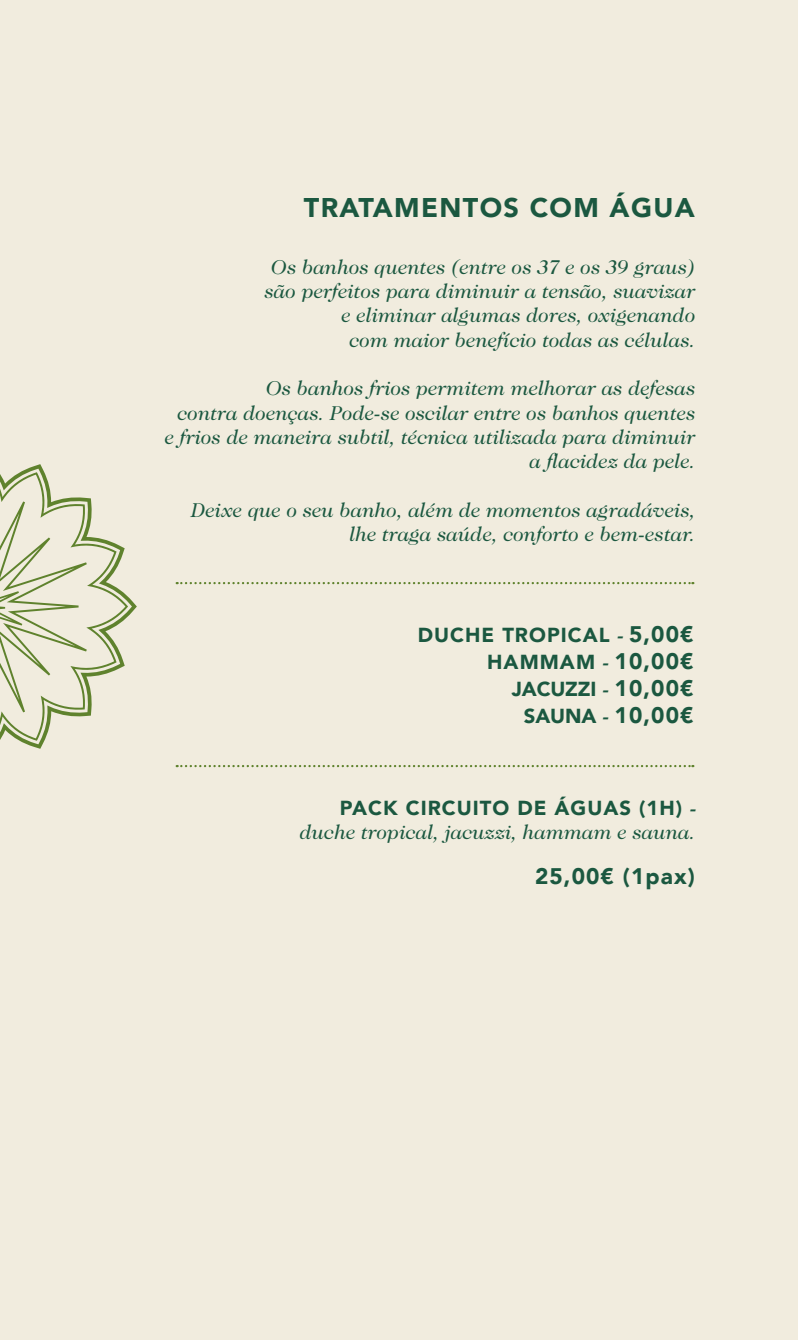
<style>
.page{position:relative;width:798px;height:1340px;background:#fff}
.page>*{position:absolute;margin:0;border:0;box-sizing:border-box;transform-origin:0 0}
.t1{font:900 27px "Avenir";letter-spacing:.05em;color:#1b5840}
.t2{font:900 22.5px "Avenir";letter-spacing:.05em;color:#1b5840}
.t3{font:italic 20.25px "Caslon Two Twenty Four";color:#1b5840}
.t4{font:900 20.25px "Avenir";letter-spacing:.05em;color:#1b5840}
.t5{font:900 20.25px "Avenir";letter-spacing:-.01em;color:#1b5840}
.s1{font-family:"Caslon Two Twenty Four";font-weight:500;font-style:italic}
.s2{font-size:22.5px}
.s3{font-size:20.25px}
.s4{font-family:"Caslon Two Twenty Four";font-weight:500;font-style:italic;font-size:20.25px}
</style>
<div class="page">
<div style="left:0;top:0;width:797px;height:1339px;background:#f1ecde"></div>
<svg style="left:0;top:464px;width:137px;height:285px"></svg>
<svg style="left:177px;top:765px;width:516px;height:2px"></svg>
<svg style="left:177px;top:582px;width:516px;height:2px"></svg>
<p class="t1" style="left:304px;top:185px;width:392px">TRATAMENTOS COM ÁGUA</p>
<p class="t3" style="left:271px;top:255px;width:425px">Os banhos quentes (entre os 37 e os 39 graus)</p>
<p class="t3" style="left:265px;top:279px;width:432px">são perfeitos para diminuir a tensão, suavizar</p>
<p class="t3" style="left:342px;top:304px;width:355px">e eliminar algumas dores, oxigenando</p>
<p class="t3" style="left:349px;top:328px;width:347px">com maior benefício todas as células.</p>
<p class="t3" style="left:266px;top:377px;width:431px">Os banhos frios permitem melhorar as defesas</p>
<p class="t3" style="left:178px;top:401px;width:519px">contra doenças. Pode-se oscilar entre os banhos quentes</p>
<p class="t3" style="left:165px;top:425px;width:532px">e frios de maneira subtil, técnica utilizada para diminuir</p>
<p class="t3" style="left:529px;top:449px;width:167px">a flacidez da pele.</p>
<p class="t3" style="left:191px;top:498px;width:505px">Deixe que o seu banho, além de momentos agradáveis,</p>
<p class="t3" style="left:349px;top:522px;width:347px">lhe traga saúde, conforto e bem-estar.</p>
<p class="t4" style="left:417px;top:617px;width:277px">DUCHE TROPICAL <span class="s1">-</span> <span class="s2">5,00€</span></p>
<p class="t4" style="left:487px;top:644px;width:208px">HAMMAM <span class="s1">-</span> <span class="s2">10,00€</span></p>
<p class="t5" style="left:512px;top:671px;width:183px">JACUZZI <span class="s1">-</span> <span class="s2">10,00€</span></p>
<p class="t2" style="left:523px;top:695px;width:171px"><span class="s3">SAUNA</span> <span class="s4">-</span> 10,00€</p>
<p class="t4" style="left:340px;top:790px;width:357px">PACK CIRCUITO DE ÁGUAS (1H) <span class="s1">-</span></p>
<p class="t3" style="left:300px;top:820px;width:397px">duche tropical, jacuzzi, hammam e sauna.</p>
<p class="t2" style="left:534px;top:857px;width:161px">25,00€ (1pax)</p>
</div>
